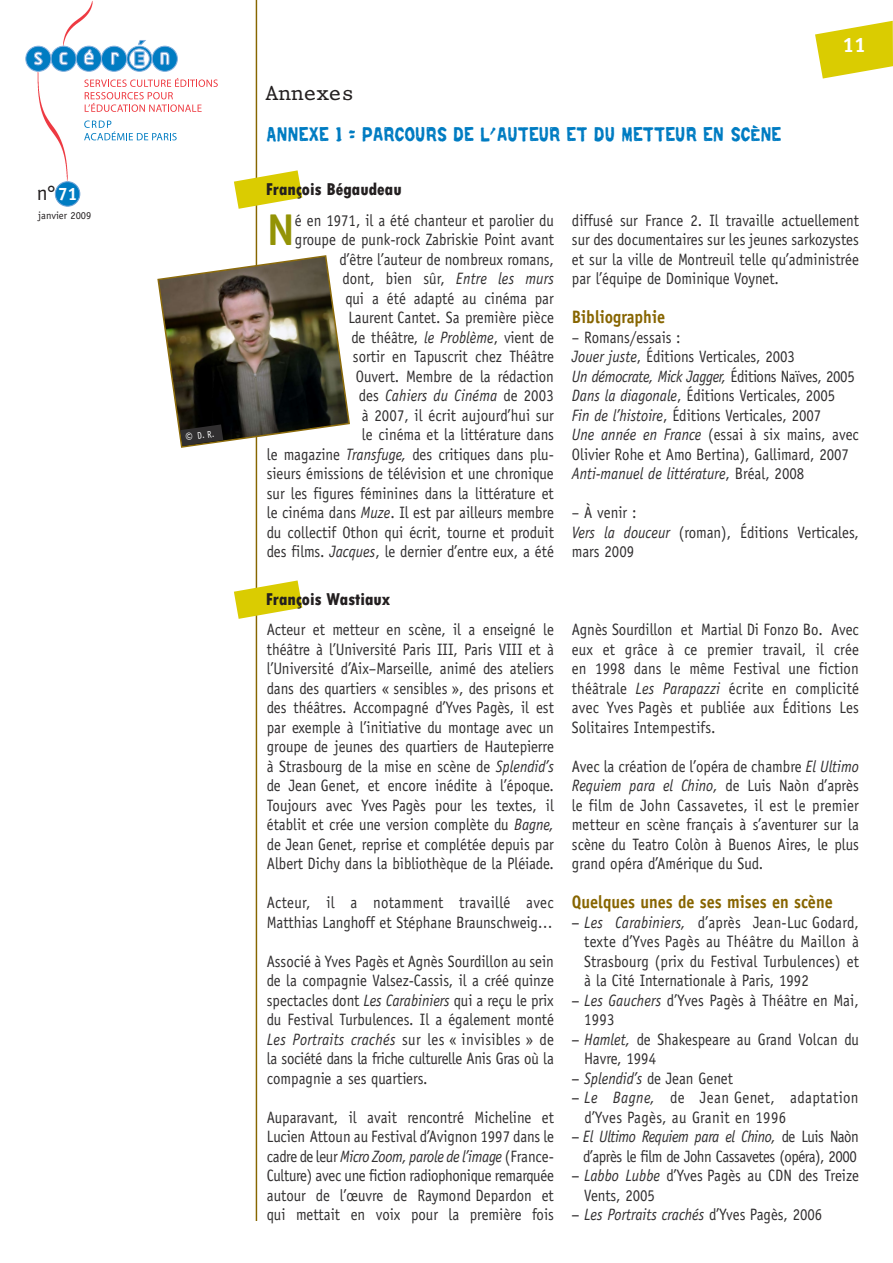
<style>
.page{position:relative;width:893px;height:1263px;background:#fff}
.page>*{position:absolute;margin:0;border:0;box-sizing:border-box;transform-origin:0 0}
.t1{font:700 44.55px "Officina Sans";color:#939306}
.t2{font:21px "King";color:#231f20}
.t3{font:21px "Officina Sans";color:#231f20}
.t4{font:700 21px "Officina Sans";color:#fff}
.t5{font:18px "Repent";letter-spacing:.025em;color:#007cc2;scale:.8 1}
.t6{font:700 18px "Officina Sans";color:#876500;scale:.9 1}
.t7{font:800 condensed 18px "Tw Cen";color:#231f20}
.t8{font:16.5px/19.5px "Officina Sans";color:#312f30;text-align:justify;scale:.9 1}
.t9{font:16.5px "Officina Sans";letter-spacing:.02em;color:#312f30;scale:.9 1}
.t10{font:16.5px "Officina Sans";letter-spacing:-.03em;color:#312f30;scale:.9 1}
.t11{font:italic 16.5px "Officina Sans";letter-spacing:-.03em;color:#312f30;scale:.9 1}
.t12{font:italic 16.5px "Officina Sans";color:#312f30;scale:.9 1}
.t13{font:10.5px "Officina Sans";color:#231f20}
.t14{font:9.75px "Officina Sans";color:#fff;scale:.85 1}
.s1{font-weight:700;font-size:18px;color:#fff}
.s2{font-weight:700;font-size:15.75px}
.s3{font-style:italic}
.s4{font-style:normal}
</style>
<div class="page">
<img style="left:63px;top:1px;width:30px;height:39px">
<img style="left:37px;top:72px;width:40px;height:113px">
<img style="left:255px;top:0;width:3px;height:1220px">
<svg style="left:84px;top:78px;width:134px;height:34px"></svg>
<svg style="left:84px;top:120px;width:93px;height:20px"></svg>
<svg style="left:25px;top:40px;width:153px;height:32px"></svg>
<div style="left:55px;top:182px;width:25px;height:24px;background:#007cc2;border-radius:50%"></div>
<div style="left:55px;top:181px;width:25px;height:26px;border:1px solid #70a3d6;border-radius:50%"></div>
<svg style="left:815px;top:21px;width:78px;height:58px"></svg>
<svg style="left:234px;top:170px;width:68px;height:39px"></svg>
<svg style="left:234px;top:580px;width:68px;height:39px"></svg>
<img style="left:157px;top:254px;width:193px;height:195px">
<p class="t3" style="left:37px;top:181px;width:42px">n°<span class="s1">71</span></p>
<p class="t13" style="left:38px;top:209px;width:55px">janvier 2009</p>
<p class="t14" style="left:185px;top:432px;width:35px;rotate:-8deg"><span class="s2">©</span> D. R.</p>
<p class="t2" style="left:266px;top:80px;width:90px">Annexes</p>
<p class="t4" style="left:843px;top:32px;width:25px">11</p>
<p class="t5" style="left:267px;top:124px;width:645px">ANNEXE 1 : PARCOURS DE L’AUTEUR ET DU METTEUR EN SCÈNE</p>
<p class="t7" style="left:266px;top:178px;width:138px">François Bégaudeau</p>
<h1 class="t1" style="left:267px;top:202px;width:30px">N</h1>
<p class="t8" style="left:267px;top:210px;width:320px;text-align:right">é en 1971, il a été chanteur et parolier du groupe de punk-rock Zabriskie Point avant d’être l’auteur de nombreux romans,<br>dont, bien sûr, <span class="s3">Entre les murs<br></span>qui a été adapté au cinéma par<br>Laurent Cantet. Sa première pièce<br>de théâtre, <span class="s3">le Problème</span>, vient de<br>sortir en Tapuscrit chez Théâtre<br>Ouvert. Membre de la rédaction<br>des <span class="s3">Cahiers du Cinéma</span> de 2003<br>à 2007, il écrit aujourd’hui sur<br>le cinéma et la littérature dans<br>le magazine <span class="s3">Transfuge,</span> des critiques dans plu&shy;sieurs émissions de télévision et une chronique sur les figures féminines dans la littérature et le cinéma dans <span class="s3">Muze</span>. Il est par ailleurs membre du collectif Othon qui écrit, tourne et produit des films. <span class="s3">Jacques</span>, le dernier d’entre eux, a été</p>
<p class="t8" style="left:572px;top:210px;width:320px">diffusé sur France 2. Il travaille actuellement sur des documentaires sur les jeunes sarkozystes et sur la ville de Montreuil telle qu’administrée par l’équipe de Dominique Voynet.</p>
<p class="t6" style="left:572px;top:306px;width:105px">Bibliographie</p>
<p class="t8" style="left:572px;top:327px;width:320px;text-align:left">– Romans/essais :<br><span class="s3">Jouer juste</span>, Éditions Verticales, 2003<br><span class="s3">Un démocrate, Mick Jagger,</span> Éditions Naïves, 2005<br><span class="s3">Dans la diagonale</span>, Éditions Verticales, 2005<br><span class="s3">Fin de l’histoire</span>, Éditions Verticales, 2007<br><span class="s3">Une année en France</span> (essai à six mains, avec Olivier Rohe et Amo Bertina), Gallimard, 2007<br><span class="s3">Anti-manuel de littérature</span>, Bréal, 2008</p>
<p class="t8" style="left:572px;top:503px;width:320px;text-align:left">– À venir :<br><span class="s3">Vers la douceur</span> (roman), Éditions Verticales, mars 2009</p>
<p class="t7" style="left:266px;top:588px;width:126px">François Wastiaux</p>
<p class="t8" style="left:267px;top:620px;width:320px">Acteur et metteur en scène, il a enseigné le théâtre à l’Université Paris III, Paris VIII et à l’Université d’Aix–Marseille, animé des ateliers dans des quartiers « sensibles », des prisons et des théâtres. Accompagné d’Yves Pagès, il est par exemple à l’initiative du montage avec un groupe de jeunes des quartiers de Hautepierre à Strasbourg de la mise en scène de <span class="s3">Splendid’s </span>de Jean Genet, et encore inédite à l’époque.<br>Toujours avec Yves Pagès pour les textes, il établit et crée une version complète du <span class="s3">Bagne, </span>de Jean Genet, reprise et complétée depuis par Albert Dichy dans la bibliothèque de la Pléiade.</p>
<p class="t8" style="left:267px;top:893px;width:320px">Acteur, il a notamment travaillé avec<br>Matthias Langhoff et Stéphane Braunschweig…</p>
<p class="t8" style="left:267px;top:951px;width:320px">Associé à Yves Pagès et Agnès Sourdillon au sein de la compagnie Valsez-Cassis, il a créé quinze spectacles dont <span class="s3">Les Carabiniers</span> qui a reçu le prix du Festival Turbulences. Il a également monté <span class="s3">Les Portraits crachés</span> sur les « invisibles » de la société dans la friche culturelle Anis Gras où la compagnie a ses quartiers.</p>
<p class="t8" style="left:267px;top:1107px;width:320px">Auparavant, il avait rencontré Micheline et Lucien Attoun au Festival d’Avignon 1997 dans le cadre de leur <span class="s3">Micro Zoom, parole de l’image</span> (France-Culture) avec une fiction radiophonique remarquée autour de l’œuvre de Raymond Depardon et qui mettait en voix pour la première fois</p>
<p class="t8" style="left:572px;top:620px;width:320px">Agnès Sourdillon et Martial Di Fonzo Bo. Avec eux et grâce à ce premier travail, il crée en 1998 dans le même Festival une fiction théâtrale <span class="s3">Les Parapazzi</span> écrite en complicité avec Yves Pagès et publiée aux Éditions Les Solitaires Intempestifs.</p>
<p class="t8" style="left:572px;top:756px;width:320px">Avec la création de l’opéra de chambre <span class="s3">El Ultimo Requiem para el Chino,</span> de Luis Naòn d’après le film de John Cassavetes, il est le premier metteur en scène français à s’aventurer sur la scène du Teatro Colòn à Buenos Aires, le plus grand opéra d’Amérique du Sud.</p>
<p class="t6" style="left:572px;top:891px;width:291px">Quelques unes de ses mises en scène</p>
<p class="t8" style="left:572px;top:912px;width:320px">− <span class="s3">Les Carabiniers,</span> d’après Jean-Luc Godard,</p>
<p class="t9" style="left:584px;top:932px;width:307px">texte d’Yves Pagès au Théâtre du Maillon à</p>
<p class="t8" style="left:584px;top:951px;width:307px">Strasbourg (prix du Festival Turbulences) et</p>
<p class="t8" style="left:584px;top:971px;width:251px">à la Cité Internationale à Paris, 1992</p>
<p class="t8" style="left:572px;top:990px;width:320px">− <span class="s3">Les Gauchers</span> d’Yves Pagès à Théâtre en Mai,</p>
<p class="t8" style="left:584px;top:1010px;width:35px">1993</p>
<p class="t8" style="left:572px;top:1029px;width:320px">− <span class="s3">Hamlet,</span> de Shakespeare au Grand Volcan du</p>
<p class="t8" style="left:584px;top:1049px;width:81px">Havre, 1994</p>
<p class="t8" style="left:572px;top:1068px;width:180px">− <span class="s3">Splendid’s</span> de Jean Genet</p>
<p class="t9" style="left:572px;top:1088px;width:320px">− <span class="s3">Le Bagne,</span> de Jean Genet, adaptation</p>
<p class="t9" style="left:584px;top:1107px;width:226px">d’Yves Pagès, au Granit en 1996</p>
<p class="t11" style="left:572px;top:1127px;width:320px"><span class="s4">−</span> El Ultimo Requiem para el Chino, <span class="s4">de Luis Naòn</span></p>
<p class="t10" style="left:583px;top:1146px;width:306px">d’après le film de John Cassavetes (opéra), 2000</p>
<p class="t8" style="left:572px;top:1166px;width:320px">− <span class="s3">Labbo Lubbe</span> d’Yves Pagès au CDN des Treize</p>
<p class="t8" style="left:584px;top:1185px;width:80px">Vents, 2005</p>
<p class="t12" style="left:572px;top:1205px;width:280px"><span class="s4">−</span> Les Portraits crachés <span class="s4">d’Yves Pagès, 2006</span></p>
</div>
